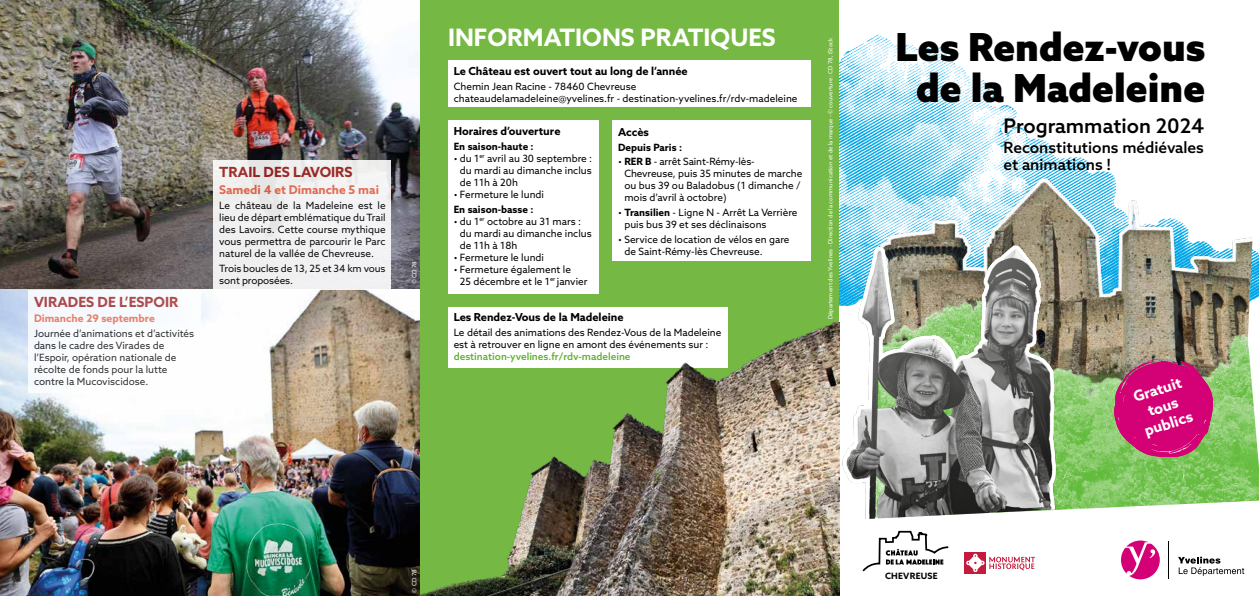
<style>
.page{position:relative;width:1259px;height:596px;background:#fff}
.page>*{position:absolute;margin:0;border:0;box-sizing:border-box;transform-origin:0 0}
.t1{font:900 38.6px/40.9px "Azo Web";color:#000;text-align:center}
.t2{font:700 24px "Azo Sans";color:#fff}
.t3{font:500 20.1px "Azo Web";color:#000}
.t4{font:500 15.5px/17px "Azo Web";color:#000}
.t5{font:700 14.8px/17.8px "Azo Sans";color:#fff;text-align:center}
.t6{font:700 14px "Azo Sans";color:#a12523}
.t7{font:700 12px "Azo Sans";color:#ed694b}
.t8{font:700 11px "Azo Sans";color:#000}
.t9{font:700 10.5px "Azo Sans";color:#ed694b}
.t10{font:10px/12px "Azo Sans";color:#000}
.t11{font:700 10px "Azo Sans";color:#000}
.t12{font:500 10px "Azo Web";color:#5eb130}
.t13{font:700 8.7px "Azo Sans";letter-spacing:.03em;color:#000}
.t14{font:6px "Azo Sans";letter-spacing:.005em;color:#fff}
.t15{font:5.8px "Azo Sans";color:#fff}
.s1{font-weight:700}
</style>
<div class="page">
<img style="left:839px;top:34px;width:420px;height:249px">
<img style="left:875px;top:158px;width:379px;height:125px">
<img style="left:1128px;top:283px;width:131px;height:224px">
<img style="left:839px;top:221px;width:289px;height:300px">
<svg style="left:1178px;top:556px;width:66px;height:19px"></svg>
<hr style="left:1168px;top:541px;width:1px;height:38px;background:#000">
<svg style="left:1121px;top:540px;width:38px;height:39px"></svg>
<div style="left:964px;top:551px;width:22px;height:22px;background:#c31a3e"></div>
<svg style="left:966px;top:553px;width:69px;height:18px"></svg>
<svg style="left:862px;top:530px;width:87px;height:42px"></svg>
<svg style="left:1114px;top:358px;width:99px;height:99px"></svg>
<div style="left:419px;top:0;width:420px;height:595px;background:#75b843"></div>
<div style="left:448px;top:60px;width:363px;height:47px;background:#fff"></div>
<img style="left:0;top:0;width:420px;height:289px">
<img style="left:0;top:289px;width:420px;height:306px">
<div style="left:214px;top:160px;width:177px;height:129px;background:#f1f1f2"></div>
<div style="left:28px;top:289px;width:173px;height:103px;background:#fff"></div>
<div style="left:448px;top:120px;width:150px;height:173px;background:#fff"></div>
<div style="left:612px;top:120px;width:199px;height:141px;background:#fff"></div>
<div style="left:448px;top:306px;width:280px;height:61px;background:#fff"></div>
<img style="left:419px;top:322px;width:420px;height:273px">
<h3 class="t6" style="left:34px;top:292px;width:146px">VIRADES DE L’ESPOIR</h3>
<p class="t9" style="left:34px;top:311px;width:122px">Dimanche 29 septembre</p>
<p class="t10" style="left:34px;top:327px;width:162px">Journée d’animations et d’activités dans le cadre des Virades de l’Espoir, opération nationale de récolte de fonds pour la lutte contre la Mucoviscidose.</p>
<h3 class="t6" style="left:219px;top:162px;width:135px">TRAIL DES LAVOIRS</h3>
<p class="t7" style="left:219px;top:182px;width:161px">Samedi 4 et Dimanche 5 mai</p>
<p class="t10" style="left:219px;top:199px;width:168px;text-align:justify">Le château de la Madeleine est le lieu de départ emblématique du Trail des Lavoirs. Cette course mythique vous permettra de parcourir le Parc naturel de la vallée de Chevreuse.</p>
<p class="t10" style="left:219px;top:262px;width:168px">Trois boucles de 13, 25 et 34 km vous sont proposées.</p>
<p class="t14" style="left:410px;top:284px;width:25px;rotate:-90deg">© CD 78</p>
<h2 class="t2" style="left:448px;top:22px;width:329px">INFORMATIONS PRATIQUES</h2>
<p class="t8" style="left:454px;top:63px;width:236px">Le Château est ouvert tout au long de l’année</p>
<p class="t10" style="left:454px;top:80px;width:345px">Chemin Jean Racine - 78460 Chevreuse chateaudelamadeleine@yvelines.fr - destination-yvelines.fr/rdv-madeleine</p>
<p class="t8" style="left:454px;top:124px;width:108px">Horaires d’ouverture</p>
<p class="t11" style="left:454px;top:139px;width:81px">En saison-haute :</p>
<p class="t10" style="left:460px;top:152px;width:134px;text-align:justify;text-indent:-6px">• du 1<sup>er</sup> avril au 30 septembre : du mardi au dimanche inclus de 11h à 20h</p>
<p class="t10" style="left:454px;top:188px;width:92px">• Fermeture le lundi</p>
<p class="t11" style="left:454px;top:202px;width:81px">En saison-basse :</p>
<p class="t10" style="left:460px;top:215px;width:133px;text-indent:-6px">• du 1<sup>er</sup> octobre au 31 mars : du mardi au dimanche inclus de 11h à 18h</p>
<p class="t10" style="left:454px;top:251px;width:92px">• Fermeture le lundi</p>
<p class="t10" style="left:460px;top:263px;width:129px;text-indent:-6px">• Fermeture également le<br>25 décembre et le 1<sup>er</sup> janvier</p>
<p class="t8" style="left:618px;top:124px;width:32px">Accès</p>
<p class="t11" style="left:618px;top:140px;width:65px">Depuis Paris :</p>
<p class="t10" style="left:624px;top:156px;width:179px;text-indent:-6px">• <span class="s1">RER B</span> - arrêt Saint-Rémy-lès-<br>Chevreuse, puis 35 minutes de marche ou bus 39 ou Baladobus (1 dimanche / mois d’avril à octobre)</p>
<p class="t10" style="left:624px;top:206px;width:175px;text-indent:-6px">• <span class="s1">Transilien</span> - Ligne N - Arrêt La Verrière puis bus 39 et ses déclinaisons</p>
<p class="t10" style="left:624px;top:233px;width:167px;text-indent:-6px">• Service de location de vélos en gare de Saint-Rémy-lès Chevreuse.</p>
<p class="t8" style="left:454px;top:310px;width:171px">Les Rendez-Vous de la Madeleine</p>
<p class="t10" style="left:454px;top:326px;width:269px">Le détail des animations des Rendez-Vous de la Madeleine est à retrouver en ligne en amont des événements sur :</p>
<p class="t12" style="left:454px;top:350px;width:178px">destination-yvelines.fr/rdv-madeleine</p>
<p class="t15" style="left:826px;top:319px;width:283px;rotate:-90deg">Département des Yvelines - Direction de la communication et de la marque - © couverture : CD 78, iStock</p>
<h1 class="t1" style="left:895px;top:26px;width:311px">Les Rendez-vous de la Madeleine</h1>
<h3 class="t3" style="left:1003px;top:113px;width:202px">Programmation 2024</h3>
<h3 class="t4" style="left:1003px;top:139px;width:202px">Reconstitutions médiévales et animations !</h3>
<h3 class="t5" style="left:1131px;top:388px;width:52px;rotate:-18deg">Gratuit tous publics</h3>
<p class="t14" style="left:410px;top:592px;width:25px;rotate:-90deg">© CD 78</p>
<p class="t13" style="left:885px;top:570px;width:54px">CHEVREUSE</p>
</div>
